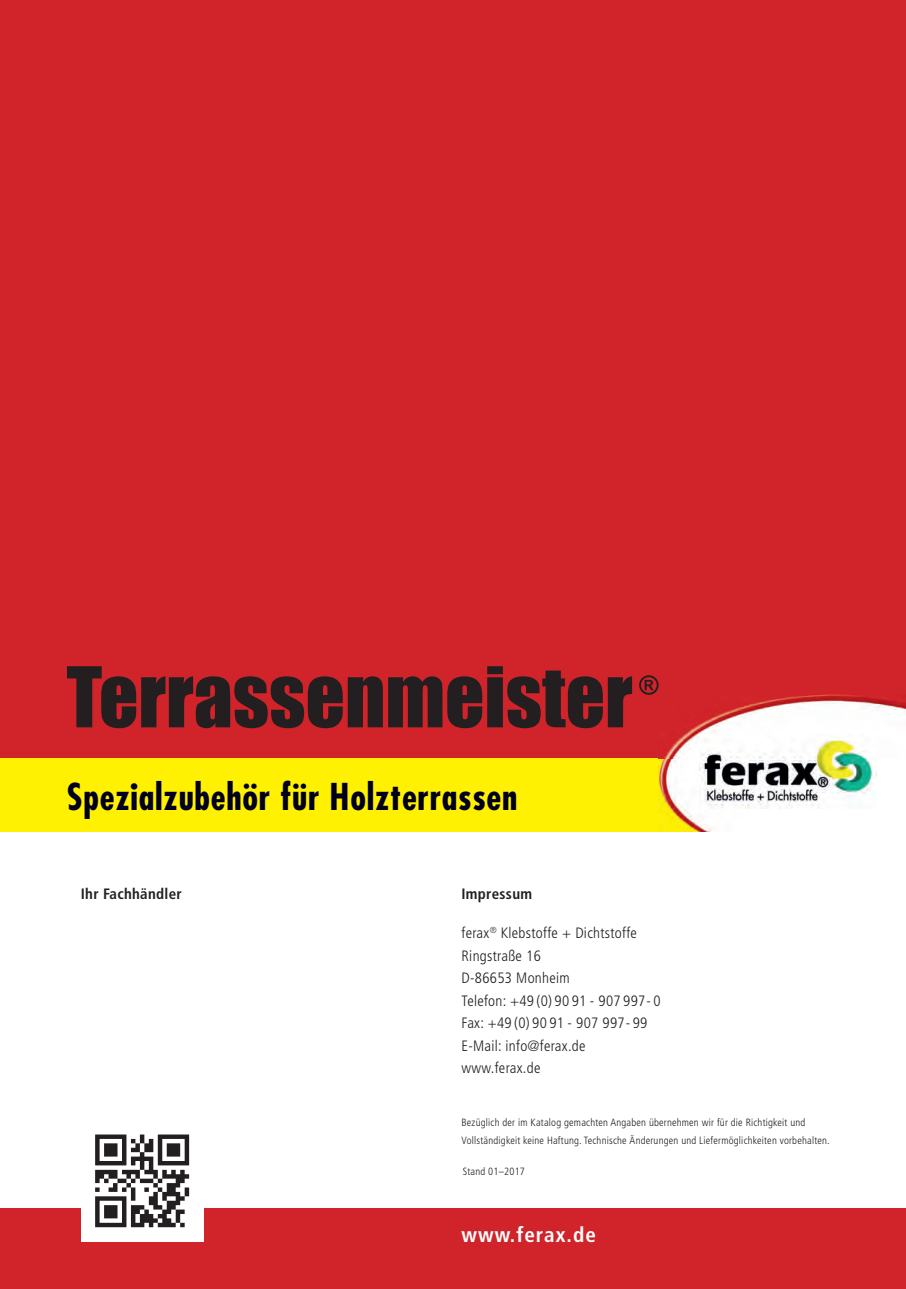
<style>
.page{position:relative;width:906px;height:1289px;background:#fff}
.page>*{position:absolute;margin:0;border:0;box-sizing:border-box;transform-origin:0 0}
.t1{font:700 condensed 36px "Futura Std";letter-spacing:.02em;color:#00001a}
.t2{font:700 condensed 21px "Frutiger LT";letter-spacing:.05em;color:#fff}
.t3{font:300 condensed 15px/22.5px "Frutiger LT";letter-spacing:.02em;color:#231f20}
.t4{font:700 condensed 15px "Frutiger LT";letter-spacing:.02em;color:#231f20}
.t5{font:300 condensed 10.5px/18px "Frutiger LT";letter-spacing:.02em;color:#231f20}
</style>
<div class="page">
<div style="left:0;top:0;width:906px;height:816px;background:#d1232a"></div>
<div style="left:0;top:1208px;width:906px;height:80px;background:#d1232a"></div>
<div style="left:81px;top:1119px;width:122px;height:123px;background:#fff"></div>
<div style="left:0;top:629px;width:906px;height:202px;background:#fff101"></div>
<div style="left:0;top:614px;width:906px;height:144px;background:#d1232a"></div>
<svg style="left:67px;top:666px;width:565px;height:62px"></svg>
<svg style="left:639px;top:675px;width:19px;height:19px"></svg>
<img style="left:658px;top:694px;width:248px;height:137px">
<img style="left:699px;top:734px;width:177px;height:74px">
<svg style="left:95px;top:1134px;width:94px;height:93px"></svg>
<h1 class="t1" style="left:67px;top:774px;width:452px">Spezialzubehör für Holzterrassen</h1>
<h3 class="t4" style="left:81px;top:885px;width:102px">Ihr Fachhändler</h3>
<h3 class="t4" style="left:461px;top:885px;width:72px">Impressum</h3>
<h3 class="t3" style="left:461px;top:922px;width:200px">ferax<sup>®</sup> Klebstoffe + Dichtstoffe<br>Ringstraße 16<br>D-86653 Monheim<br>Telefon: +49 (0) 90 91 - 907 997 - 0<br>Fax: +49 (0) 90 91 - 907 997 - 99<br>E-Mail: info@ferax.de www.ferax.de</h3>
<p class="t5" style="left:461px;top:1113px;width:370px">Bezüglich der im Katalog gemachten Angaben übernehmen wir für die Richtigkeit und<br>Vollständigkeit keine Haftung. Technische Änderungen und Liefermöglichkeiten vorbehalten.</p>
<p class="t5" style="left:463px;top:1162px;width:64px">Stand 01–2017</p>
<h2 class="t2" style="left:461px;top:1222px;width:136px">www.ferax.de</h2>
</div>
